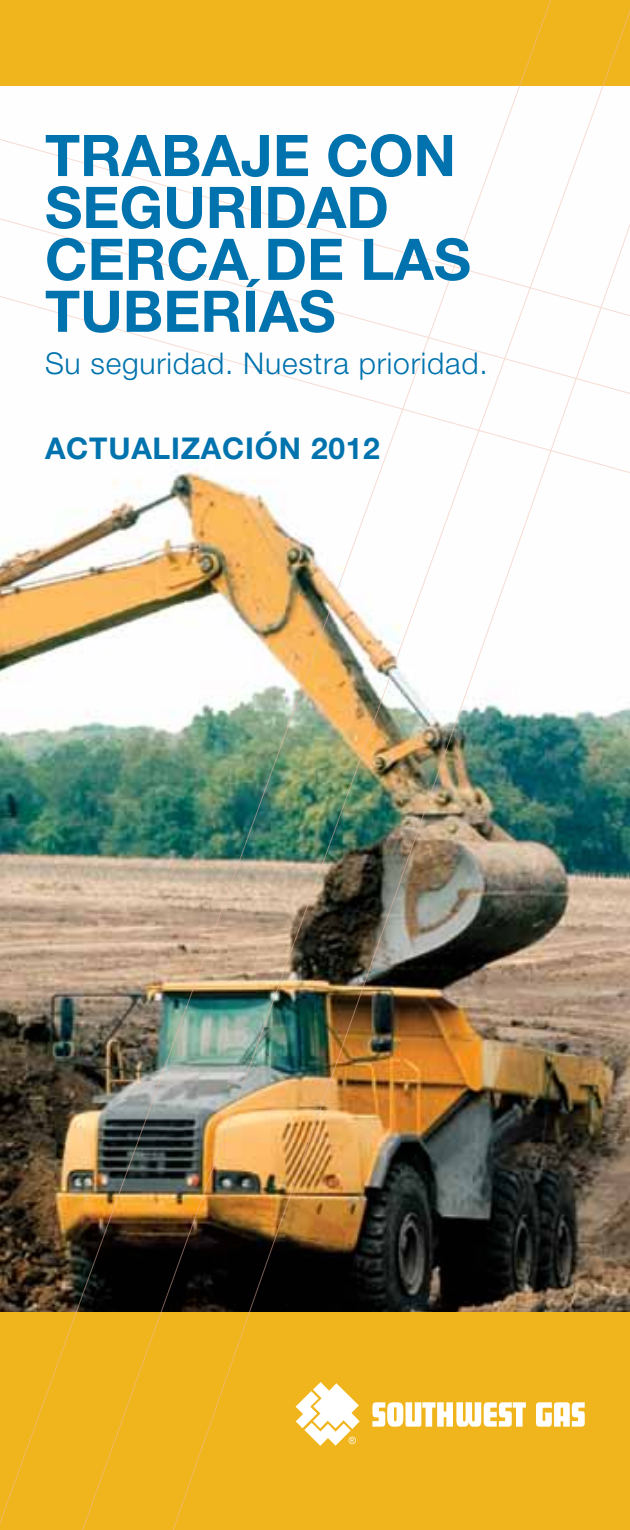
<style>
.page{position:relative;width:630px;height:1530px;background:#fff}
.page>*{position:absolute;margin:0;border:0;box-sizing:border-box;transform-origin:0 0}
.t1{font:700 57.5px/52px "Helvetica Neue LT Std";color:#0073ae}
.t2{font:300 30px "Helvetica Neue LT Std";letter-spacing:.025em;color:#0073ae}
.t3{font:700 30px "Helvetica Neue LT Std";letter-spacing:.025em;color:#0073ae}
</style>
<div class="page">
<img style="left:0;top:0;width:74px;height:1530px">
<img style="left:74px;top:0;width:556px;height:1530px">
<img style="left:165px;top:21px;width:465px;height:1509px">
<svg style="left:0;top:414px;width:630px;height:79px"></svg>
<svg style="left:0;top:336px;width:630px;height:78px"></svg>
<svg style="left:0;top:132px;width:630px;height:204px"></svg>
<svg style="left:372px;top:1402px;width:154px;height:25px"></svg>
<svg style="left:536px;top:1402px;width:49px;height:25px"></svg>
<svg style="left:296px;top:1382px;width:64px;height:64px"></svg>
<p class="t1" style="left:45px;top:128px;width:413px">TRABAJE CON<br>SEGURIDAD<br>CERCA</p>
<p class="t1" style="left:45px;top:232px;width:428px;text-indent:219px">DE LAS<br>TUBERÍAS</p>
<p class="t2" style="left:45px;top:345px;width:444px">Su seguridad. Nuestra prioridad.</p>
<p class="t3" style="left:45px;top:430px;width:82px">ACTUALI</p>
<p class="t3" style="left:181px;top:430px;width:201px">ZACIÓN 2012</p>
</div>
